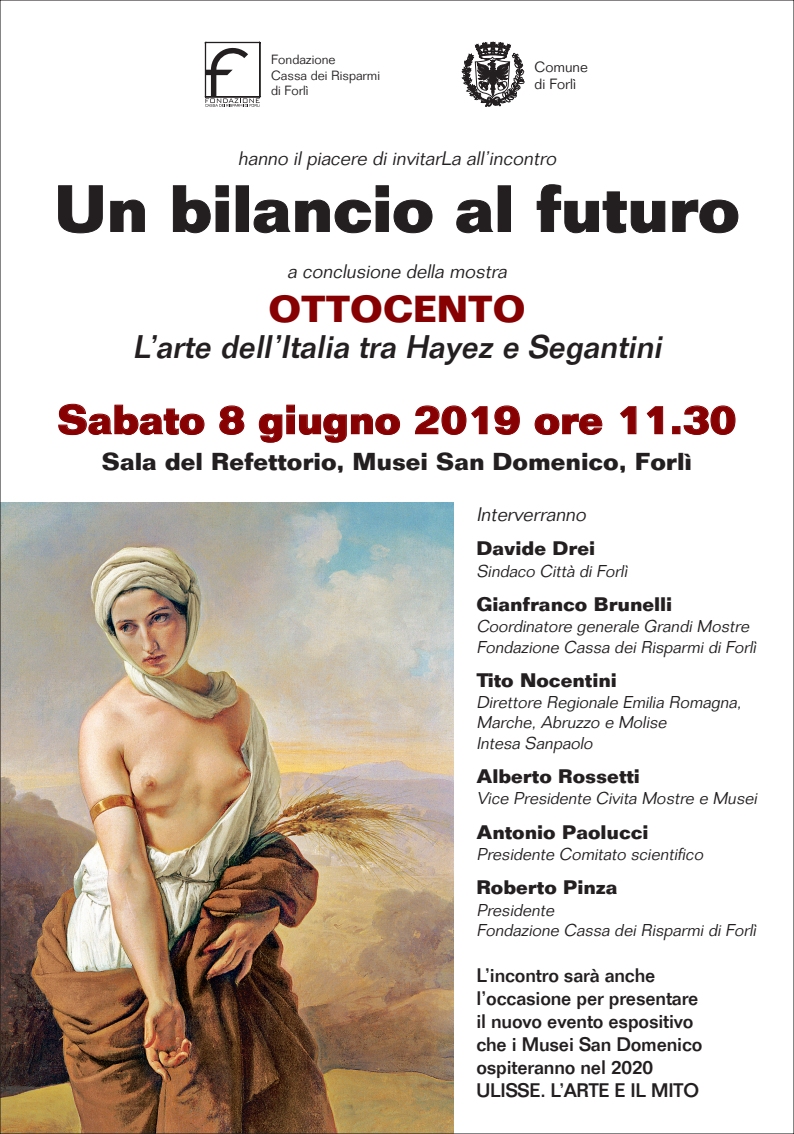
<style>
.page{position:relative;width:794px;height:1134px;background:#fff}
.page>*{position:absolute;margin:0;border:0;box-sizing:border-box;transform-origin:0 0}
.t1{font:700 64px "Folio";color:#231f20}
.t2{font:700 40px "Folio";color:#870102}
.t3{font:700 36.8px "Folio";color:#870102}
.t4{font:italic 500 32px "Folio";color:#231f20}
.t5{font:700 24px "Folio";color:#231f20}
.t6{font:500 19.2px/23px "Folio";letter-spacing:-.01em;color:#231f20}
.t7{font:700 19.2px "Folio";color:#231f20}
.t8{font:italic 300 19.2px "Folio";color:#231f20}
.t9{font:italic 300 16.8px/20.2px "Folio";color:#231f20}
.t10{font:300 14.56px/17.2px "Folio";color:#231f20}
.t11{font:300 13.08px/15.5px "Folio";color:#231f20}
</style>
<div class="page">
<img style="left:2px;top:503px;width:452px;height:629px">
<svg style="left:58px;top:185px;width:45px;height:48px"></svg>
<svg style="left:110px;top:199px;width:35px;height:33px"></svg>
<svg style="left:173px;top:185px;width:56px;height:49px"></svg>
<div style="left:236px;top:185px;width:13px;height:47px;border:1px solid #231f20"></div>
<svg style="left:253px;top:185px;width:180px;height:49px"></svg>
<svg style="left:456px;top:199px;width:38px;height:35px"></svg>
<div style="left:498px;top:185px;width:13px;height:47px;border:1px solid #231f20"></div>
<svg style="left:536px;top:184px;width:129px;height:50px"></svg>
<svg style="left:672px;top:199px;width:66px;height:35px"></svg>
<svg style="left:59px;top:404px;width:145px;height:31px"></svg>
<svg style="left:220px;top:406px;width:24px;height:29px"></svg>
<svg style="left:259px;top:405px;width:141px;height:37px"></svg>
<svg style="left:415px;top:406px;width:72px;height:29px"></svg>
<svg style="left:495px;top:406px;width:24px;height:29px"></svg>
<svg style="left:535px;top:414px;width:67px;height:21px"></svg>
<svg style="left:620px;top:406px;width:16px;height:28px"></svg>
<svg style="left:647px;top:406px;width:16px;height:28px"></svg>
<div style="left:672px;top:426px;width:8px;height:8px;border:1px solid #870102"></div>
<svg style="left:684px;top:406px;width:51px;height:29px"></svg>
<svg style="left:205px;top:42px;width:56px;height:65px"></svg>
<svg style="left:461px;top:42px;width:63px;height:65px"></svg>
<p class="t11" style="left:271px;top:52px;width:110px">Fondazione<br>Cassa dei Risparmi di Forlì</p>
<p class="t10" style="left:534px;top:58px;width:55px">Comune di Forlì</p>
<p class="t8" style="left:238px;top:146px;width:324px">hanno il piacere di invitarLa all’incontro</p>
<h1 class="t1" style="left:54px;top:169px;width:686px">Un bilancio al futuro</h1>
<p class="t8" style="left:287px;top:259px;width:225px">a conclusione della mostra</p>
<h3 class="t3" style="left:268px;top:286px;width:258px">OTTOCENTO</h3>
<h3 class="t4" style="left:132px;top:327px;width:537px">L’arte dell’Italia tra Hayez e Segantini</h3>
<h2 class="t2" style="left:58px;top:395px;width:680px">Sabato 8 giugno 2019 ore 11.30</h2>
<h3 class="t5" style="left:102px;top:446px;width:592px">Sala del Refettorio, Musei San Domenico, Forlì</h3>
<p class="t8" style="left:476px;top:503px;width:115px">Interverranno</p>
<p class="t7" style="left:476px;top:537px;width:120px">Davide Drei</p>
<p class="t9" style="left:476px;top:561px;width:156px">Sindaco Città di Forlì</p>
<p class="t7" style="left:476px;top:592px;width:197px">Gianfranco Brunelli</p>
<p class="t9" style="left:476px;top:616px;width:285px">Coordinatore generale Grandi Mostre<br>Fondazione Cassa dei Risparmi di Forlì</p>
<p class="t7" style="left:476px;top:668px;width:142px">Tito Nocentini</p>
<p class="t9" style="left:476px;top:692px;width:270px">Direttore Regionale Emilia Romagna,<br>Marche, Abruzzo e Molise<br>Intesa Sanpaolo</p>
<p class="t7" style="left:476px;top:764px;width:165px">Alberto Rossetti</p>
<p class="t9" style="left:476px;top:788px;width:285px">Vice Presidente Civita Mostre e Musei</p>
<p class="t7" style="left:476px;top:820px;width:174px">Antonio Paolucci</p>
<p class="t9" style="left:476px;top:844px;width:232px">Presidente Comitato scientifico</p>
<p class="t7" style="left:476px;top:875px;width:143px">Roberto Pinza</p>
<p class="t9" style="left:476px;top:899px;width:285px">Presidente<br>Fondazione Cassa dei Risparmi di Forlì</p>
<p class="t6" style="left:476px;top:963px;width:228px">L’incontro sarà anche l’occasione per presentare il nuovo evento espositivo che i Musei San Domenico ospiteranno nel 2020<br>ULISSE. L’ARTE E IL MITO</p>
</div>
